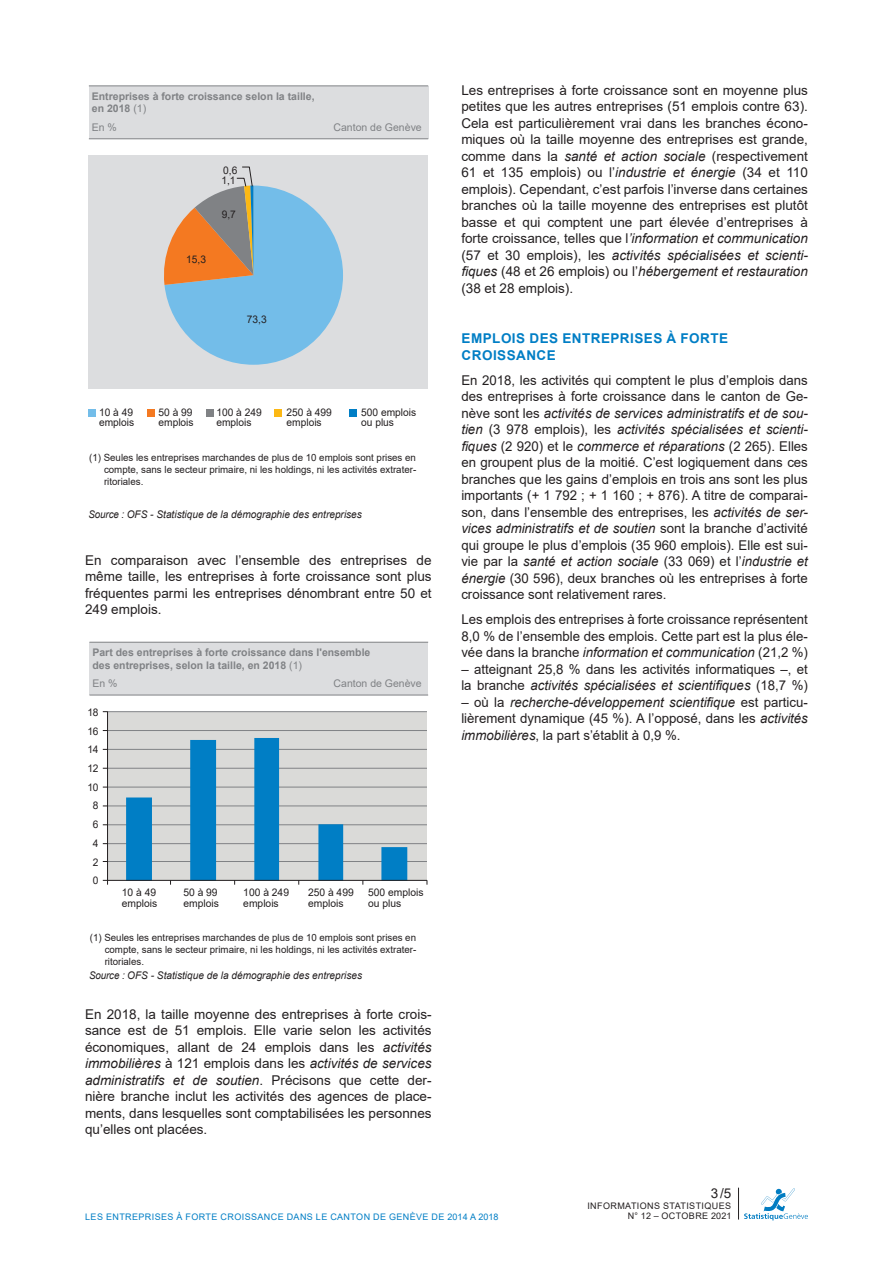
<style>
.page{position:relative;width:893px;height:1263px;background:#fff}
.page>*{position:absolute;margin:0;border:0;box-sizing:border-box;transform-origin:0 0}
.texte_-_texte_couran{font:13.5px/16.5px "Arial";color:#231f20;text-align:justify}
.texte_-_titre_3{font:700 13.5px/16.5px "Arial";letter-spacing:.035em;color:#007ec5}
.t1{font:10.5px/10.5px "Arial";color:#231f20}
.t2{font:700 10.5px/12.6px "Arial";color:#808285}
.t3{font:italic 10.5px "Arial";color:#231f20;scale:.93 1}
.t4{font:10.5px "Arial";color:#808285}
.t5{font:9.9px/11.9px "Arial";color:#231f20;text-align:justify}
.t6{font:9px "Arial";letter-spacing:.045em;color:#007ec5}
.t7{font:9px "Arial";letter-spacing:.045em;color:#231f20}
.s1{font-weight:400}
.s2{font-style:italic}
</style>
<div class="page">
<svg style="left:744px;top:1188px;width:64px;height:32px"></svg>
<hr style="left:738px;top:1188px;width:1px;height:31px;background:#231f20">
<div style="left:89px;top:86px;width:339px;height:53px;background:#dcdddf"></div>
<hr style="left:89px;top:86px;width:339px;height:1px;background:#808285">
<hr style="left:89px;top:139px;width:339px;height:1px;background:#808285">
<div style="left:88px;top:155px;width:339px;height:233px;background:#dcdddf"></div>
<svg style="left:164px;top:167px;width:179px;height:198px"></svg>
<div style="left:88px;top:409px;width:8px;height:7px;background:#73bde9"></div>
<div style="left:147px;top:409px;width:8px;height:7px;background:#f47921"></div>
<div style="left:206px;top:409px;width:8px;height:7px;background:#808285"></div>
<div style="left:274px;top:409px;width:8px;height:7px;background:#fcb814"></div>
<div style="left:349px;top:409px;width:7px;height:7px;background:#007ec5"></div>
<div style="left:89px;top:642px;width:339px;height:53px;background:#dcdddf"></div>
<hr style="left:89px;top:642px;width:339px;height:1px;background:#808285">
<hr style="left:89px;top:695px;width:339px;height:1px;background:#808285">
<div style="left:108px;top:712px;width:319px;height:169px;background:#dadad8"></div>
<hr style="left:108px;top:711px;width:319px;height:1px;background:#808285">
<hr style="left:108px;top:730px;width:319px;height:1px;background:#808285">
<hr style="left:108px;top:749px;width:319px;height:1px;background:#808285">
<hr style="left:108px;top:768px;width:319px;height:1px;background:#808285">
<hr style="left:108px;top:787px;width:319px;height:1px;background:#808285">
<hr style="left:108px;top:806px;width:319px;height:1px;background:#808285">
<hr style="left:108px;top:824px;width:319px;height:1px;background:#808285">
<hr style="left:108px;top:843px;width:319px;height:1px;background:#808285">
<hr style="left:108px;top:861px;width:319px;height:1px;background:#808285">
<hr style="left:107px;top:712px;width:1px;height:168px;background:#231f20">
<svg style="left:126px;top:738px;width:281px;height:147px"></svg>
<hr style="left:108px;top:880px;width:319px;height:1px;background:#231f20">
<p class="t2" style="left:92px;top:90px;width:224px">Entreprises à forte croissance selon la taille, en 2018 <span class="s1">(1)</span></p>
<p class="t4" style="left:92px;top:120px;width:27px">En %</p>
<p class="t4" style="left:333px;top:120px;width:90px">Canton de Genève</p>
<p class="t1" style="left:223px;top:164px;width:16px">0,6</p>
<p class="t1" style="left:221px;top:175px;width:16px">1,1</p>
<p class="t1" style="left:186px;top:254px;width:21px">15,3</p>
<p class="t1" style="left:222px;top:209px;width:16px">9,7</p>
<p class="t1" style="left:247px;top:314px;width:21px">73,3</p>
<p class="t1" style="left:99px;top:407px;width:37px">10 à 49 emplois</p>
<p class="t1" style="left:158px;top:407px;width:37px">50 à 99 emplois</p>
<p class="t1" style="left:216px;top:407px;width:47px">100 à 249 emplois</p>
<p class="t1" style="left:287px;top:407px;width:47px">250 à 499 emplois</p>
<p class="t1" style="left:361px;top:407px;width:57px">500 emplois ou plus</p>
<p class="t5" style="left:104px;top:452px;width:314px;text-indent:-15px">(1) Seules les entreprises marchandes de plus de 10 emplois sont prises en compte, sans le secteur primaire, ni les holdings, ni les activités extrater&shy;ritoriales.</p>
<p class="t3" style="left:88px;top:508px;width:296px">Source : OFS - Statistique de la démographie des entreprises</p>
<p class="texte_-_texte_couran" style="left:85px;top:552px;width:348px">En comparaison avec l’ensemble des entreprises de même taille, les entreprises à forte croissance sont plus fréquentes parmi les entreprises dénombrant entre 50 et 249 emplois.</p>
<p class="t2" style="left:92px;top:646px;width:279px">Part des entreprises à forte croissance dans l'ensemble des entreprises, selon la taille, en 2018 <span class="s1">(1)</span></p>
<p class="t4" style="left:92px;top:676px;width:27px">En %</p>
<p class="t4" style="left:334px;top:676px;width:90px">Canton de Genève</p>
<p class="t1" style="left:87px;top:707px;width:13px">18</p>
<p class="t1" style="left:87px;top:725px;width:13px">16</p>
<p class="t1" style="left:87px;top:744px;width:13px">14</p>
<p class="t1" style="left:87px;top:763px;width:13px">12</p>
<p class="t1" style="left:87px;top:782px;width:13px">10</p>
<p class="t1" style="left:93px;top:800px;width:7px">8</p>
<p class="t1" style="left:93px;top:819px;width:7px">6</p>
<p class="t1" style="left:93px;top:838px;width:7px">4</p>
<p class="t1" style="left:93px;top:857px;width:7px">2</p>
<p class="t1" style="left:93px;top:875px;width:7px">0</p>
<p class="t1" style="left:122px;top:887px;width:37px">10 à 49 emplois</p>
<p class="t1" style="left:183px;top:887px;width:37px">50 à 99 emplois</p>
<p class="t1" style="left:243px;top:887px;width:47px">100 à 249 emplois</p>
<p class="t1" style="left:308px;top:887px;width:47px">250 à 499 emplois</p>
<p class="t1" style="left:368px;top:887px;width:57px">500 emplois ou plus</p>
<p class="t5" style="left:105px;top:932px;width:313px;text-indent:-15px">(1) Seules les entreprises marchandes de plus de 10 emplois sont prises en compte, sans le secteur primaire, ni les holdings, ni les activités extrater&shy;ritoriales.</p>
<p class="t3" style="left:89px;top:968px;width:295px">Source : OFS - Statistique de la démographie des entreprises</p>
<p class="texte_-_texte_couran" style="left:85px;top:1006px;width:348px">En 2018, la taille moyenne des entreprises à forte crois&shy;sance est de 51 emplois. Elle varie selon les activités économiques, allant de 24 emplois dans les <span class="s2">activités immobilières</span> à 121 emplois dans les <span class="s2">activités de services administratifs et de soutien</span>. Précisons que cette der&shy;nière branche inclut les activités des agences de place&shy;ments, dans lesquelles sont comptabilisées les personnes qu’elles ont placées.</p>
<p class="texte_-_texte_couran" style="left:461px;top:82px;width:348px">Les entreprises à forte croissance sont en moyenne plus petites que les autres entreprises (51 emplois contre 63).<br>Cela est particulièrement vrai dans les branches écono&shy;miques où la taille moyenne des entreprises est grande, comme dans la <span class="s2">santé et action sociale</span> (respectivement 61 et 135 emplois) ou l’<span class="s2">industrie et énergie</span> (34 et 110 emplois). Cependant, c’est parfois l’inverse dans certaines branches où la taille moyenne des entreprises est plutôt basse et qui comptent une part élevée d’entreprises à forte croissance, telles que l<span class="s2">’information et communication </span>(57 et 30 emplois), les <span class="s2">activités spécialisées et scienti&shy;fiques</span> (48 et 26 emplois) ou l’<span class="s2">hébergement et restauration </span>(38 et 28 emplois).</p>
<p class="texte_-_titre_3" style="left:462px;top:331px;width:268px">EMPLOIS DES ENTREPRISES À FORTE<br>CROISSANCE</p>
<p class="texte_-_texte_couran" style="left:461px;top:372px;width:348px">En 2018, les activités qui comptent le plus d’emplois dans des entreprises à forte croissance dans le canton de Ge&shy;nève sont les <span class="s2">activités de services administratifs et de sou&shy;tien</span> (3 978 emplois), les <span class="s2">activités spécialisées et scienti&shy;fiques</span> (2 920) et le <span class="s2">commerce et réparations</span> (2 265). Elles en groupent plus de la moitié. C’est logiquement dans ces branches que les gains d’emplois en trois ans sont les plus importants (+ 1 792 ; + 1 160 ; + 876). A titre de comparai&shy;son, dans l’ensemble des entreprises, les <span class="s2">activités de ser&shy;vices administratifs et de soutien</span> sont la branche d’activité qui groupe le plus d’emplois (35 960 emplois). Elle est sui&shy;vie par la <span class="s2">santé et action sociale</span> (33 069) et l’<span class="s2">industrie et énergie</span> (30 596), deux branches où les entreprises à forte croissance sont relativement rares.</p>
<p class="texte_-_texte_couran" style="left:461px;top:611px;width:348px">Les emplois des entreprises à forte croissance représentent 8,0 % de l’ensemble des emplois. Cette part est la plus éle&shy;vée dans la branche <span class="s2">information et communication</span> (21,2 %)</p>
<p class="texte_-_texte_couran" style="left:461px;top:661px;width:348px">– atteignant 25,8 % dans les activités informatiques –, et la branche <span class="s2">activités spécialisées et scientifiques</span> (18,7 %)</p>
<p class="texte_-_texte_couran" style="left:461px;top:694px;width:348px">– où la <span class="s2">recherche-développement scientifique</span> est particu&shy;lièrement dynamique (45 %). A l’opposé, dans les <span class="s2">activités immobilières</span>, la part s’établit à 0,9 %.</p>
<p class="texte_-_texte_couran" style="left:711px;top:1185px;width:22px">3/5</p>
<p class="t7" style="left:587px;top:1199px;width:145px">INFORMATIONS STATISTIQUES</p>
<p class="t6" style="left:85px;top:1211px;width:415px">LES ENTREPRISES À FORTE CROISSANCE DANS LE CANTON DE GENÈVE DE 2014 A 2018</p>
<p class="t7" style="left:628px;top:1209px;width:105px">N° 12 – OCTOBRE 2021</p>
</div>
